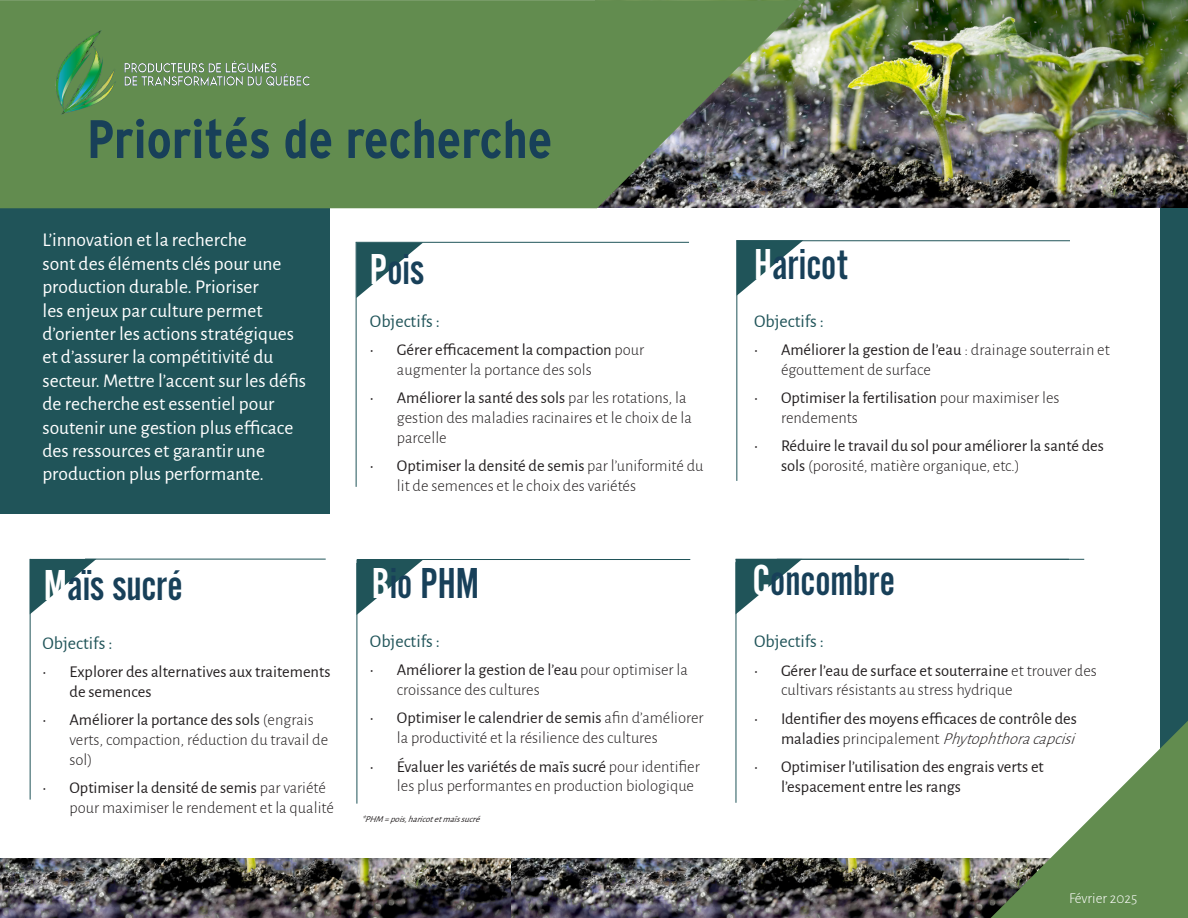
<style>
.page{position:relative;width:1188px;height:918px;background:#fff}
.page>*{position:absolute;margin:0;border:0;box-sizing:border-box;transform-origin:0 0}
.t1{font:700 54px "Interstate Condensed";color:#184059}
.t2{font:45px "Alternate Got No 2 D";color:#184059}
.t3{font:19.5px/23.4px "Alegreya Sans";color:#fff}
.t4{font:18px "Alegreya Sans";color:#205459}
.t5{font:300 16.5px/19.8px "Alegreya Sans";color:#231f20}
.t6{font:16.5px/19.8px "Alegreya Sans";color:#231f20}
.t7{font:300 15px "Alegreya Sans";color:#fff}
.t8{font:italic 9px "Alegreya Sans";color:#231f20}
.s1{color:#fff}
.s2{font-weight:300}
.s3{font-weight:400}
.s4{font-weight:300;font-style:italic}
</style>
<div class="page">
<img style="left:510px;top:859px;width:471px;height:59px">
<div style="left:1161px;top:206px;width:27px;height:546px;background:#205459"></div>
<svg style="left:981px;top:720px;width:207px;height:198px"></svg>
<div style="left:0;top:198px;width:330px;height:316px;background:#205459"></div>
<img style="left:805px;top:0;width:383px;height:208px">
<svg style="left:0;top:0;width:805px;height:208px;background:#638652"></svg>
<svg style="left:357px;top:243px;width:66px;height:55px"></svg>
<svg style="left:31px;top:559px;width:64px;height:55px"></svg>
<svg style="left:737px;top:241px;width:66px;height:55px"></svg>
<svg style="left:736px;top:560px;width:65px;height:53px"></svg>
<hr style="left:85px;top:559px;width:241px;height:1px;background:#205459">
<hr style="left:357px;top:559px;width:333px;height:1px;background:#205459">
<svg style="left:357px;top:560px;width:66px;height:54px"></svg>
<hr style="left:357px;top:563px;width:1px;height:241px;background:#205459">
<hr style="left:736px;top:240px;width:1px;height:241px;background:#205459">
<hr style="left:777px;top:559px;width:307px;height:1px;background:#205459">
<hr style="left:736px;top:562px;width:1px;height:241px;background:#205459">
<hr style="left:736px;top:559px;width:333px;height:1px;background:#205459">
<hr style="left:30px;top:559px;width:1px;height:241px;background:#205459">
<hr style="left:356px;top:242px;width:1px;height:245px;background:#205459">
<hr style="left:356px;top:242px;width:333px;height:1px;background:#205459">
<hr style="left:737px;top:240px;width:333px;height:1px;background:#205459">
<img style="left:0;top:859px;width:510px;height:59px">
<img style="left:34px;top:26px;width:294px;height:95px">
<p class="t1" style="left:87px;top:109px;width:467px">Priorités de recherche</p>
<p class="t3" style="left:43px;top:227px;width:265px">L’innovation et la recherche<br>sont des éléments clés pour une production durable. Prioriser<br>les enjeux par culture permet d’orienter les actions stratégiques et d’assurer la compétitivité du secteur. Mettre l’accent sur les défis de recherche est essentiel pour soutenir une gestion plus efficace des ressources et garantir une production plus performante.</p>
<p class="t2" style="left:370px;top:246px;width:56px"><span class="s1">P</span>ois</p>
<p class="t4" style="left:370px;top:309px;width:71px">Objectifs :</p>
<p class="t6" style="left:397px;top:339px;width:249px;text-indent:-27px">• Gérer efficacement la compaction <span class="s2">pour augmenter la portance des sols</span></p>
<p class="t5" style="left:397px;top:387px;width:296px;text-indent:-27px"><span class="s3">• Améliorer la santé des sols</span> par les rotations, la gestion des maladies racinaires et le choix de la parcelle</p>
<p class="t5" style="left:397px;top:455px;width:308px;text-indent:-27px"><span class="s3">• Optimiser la densité de semis</span> par l’uniformité du lit de semences et le choix des variétés</p>
<p class="t2" style="left:44px;top:561px;width:140px"><span class="s1">M</span>aïs sucré</p>
<p class="t4" style="left:43px;top:631px;width:71px">Objectifs :</p>
<p class="t6" style="left:70px;top:661px;width:263px;text-indent:-27px">• Explorer des alternatives aux traitements de semences</p>
<p class="t5" style="left:70px;top:710px;width:260px;text-indent:-27px"><span class="s3">• Améliorer la portance des sols</span> (engrais verts, compaction, réduction du travail de sol)</p>
<p class="t5" style="left:70px;top:777px;width:266px;text-indent:-27px"><span class="s3">• Optimiser la densité de semis</span> par variété pour maximiser le rendement et la qualité</p>
<p class="t2" style="left:372px;top:559px;width:109px"><span class="s1">B</span>io PHM</p>
<p class="t4" style="left:370px;top:629px;width:71px">Objectifs :</p>
<p class="t5" style="left:397px;top:659px;width:293px;text-indent:-27px"><span class="s3">• Améliorer la gestion de l’eau</span> pour optimiser la croissance des cultures</p>
<p class="t5" style="left:397px;top:708px;width:308px;text-indent:-27px"><span class="s3">• Optimiser le calendrier de semis</span> afin d’améliorer la productivité et la résilience des cultures</p>
<p class="t5" style="left:397px;top:756px;width:305px;text-indent:-27px"><span class="s3">• Évaluer les variétés de maïs sucré</span> pour identifier les plus performantes en production biologique</p>
<p class="t8" style="left:361px;top:813px;width:123px">*PHM=pois,haricotetmaïssucré</p>
<p class="t2" style="left:754px;top:240px;width:95px"><span class="s1">H</span>aricot</p>
<p class="t4" style="left:754px;top:309px;width:71px">Objectifs :</p>
<p class="t5" style="left:781px;top:339px;width:330px;text-indent:-27px"><span class="s3">• Améliorer la gestion de l’eau</span> : drainage souterrain et égouttement de surface</p>
<p class="t5" style="left:781px;top:387px;width:280px;text-indent:-27px"><span class="s3">• Optimiser la fertilisation</span> pour maximiser les rendements</p>
<p class="t6" style="left:781px;top:435px;width:324px;text-indent:-27px">• Réduire le travail du sol pour améliorer la santé des sols <span class="s2">(porosité, matière organique, etc.)</span></p>
<p class="t2" style="left:753px;top:557px;width:144px"><span class="s1">C</span>oncombre</p>
<p class="t4" style="left:754px;top:629px;width:71px">Objectifs :</p>
<p class="t5" style="left:781px;top:660px;width:317px;text-indent:-27px"><span class="s3">• Gérer l’eau de surface et souterraine</span> et trouver des cultivars résistants au stress hydrique</p>
<p class="t6" style="left:754px;top:708px;width:328px;text-align:right">• Identifier des moyens efficaces de contrôle des maladies <span class="s2">principalement</span> <span class="s4">Phytophthoracapcisi</span></p>
<p class="t6" style="left:781px;top:756px;width:264px;text-indent:-27px">• Optimiser l’utilisation des engrais verts et l’espacement entre les rangs</p>
<p class="t7" style="left:1069px;top:889px;width:70px">Février 2025</p>
</div>
